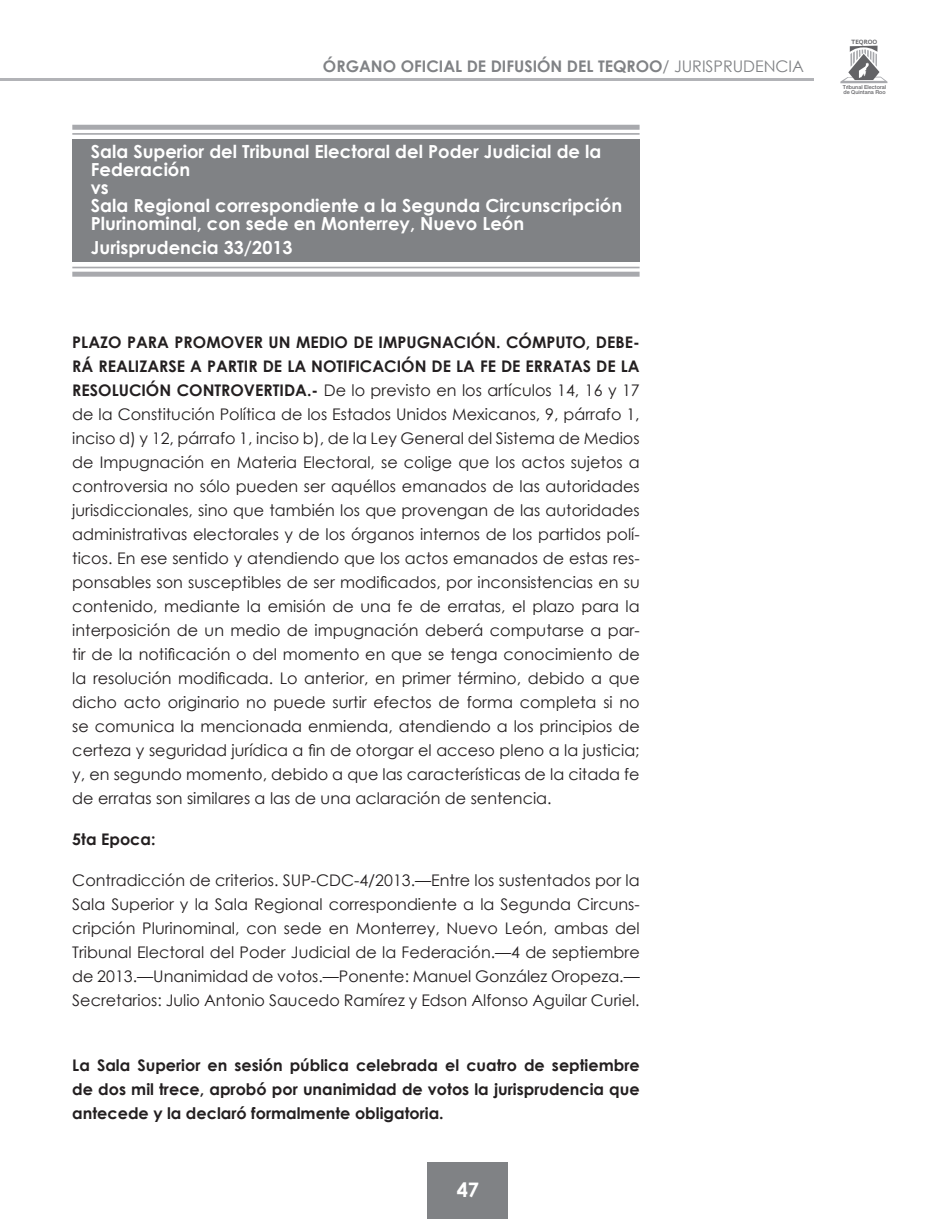
<style>
.page{position:relative;width:936px;height:1219px;background:#fff}
.page>*{position:absolute;margin:0;border:0;box-sizing:border-box;transform-origin:0 0}
.t1{font:700 20px "Century Gothic";color:#fff}
.t2{font:700 18px/18px "Century Gothic";color:#fff}
.t3{font:16px/24px "Century Gothic";color:#231f20;text-align:justify}
.t4{font:700 16px/24px "Century Gothic";color:#231f20;text-align:justify}
.t5{font:700 16px "Century Gothic";color:#808285}
.t6{font:700 6.4px "Gandhi Sans";color:#636366;scale:1.07 1}
.t7{font:500 5.4px/5.4px "Helvetica Neue";color:#636366}
.s1{font-weight:400}
.s2{font-weight:700}
</style>
<div class="page">
<hr style="left:0;top:78px;width:814px;height:3px;background:#b2b3b7">
<svg style="left:840px;top:46px;width:47px;height:37px"></svg>
<div style="left:427px;top:1162px;width:81px;height:57px;background:#808285"></div>
<div style="left:72px;top:140px;width:567px;height:122px;background:#808285"></div>
<div style="left:72px;top:125px;width:567px;height:5px;background:#a8a9ad"></div>
<hr style="left:72px;top:133px;width:567px;height:2px;background:#a8a9ad">
<hr style="left:72px;top:267px;width:567px;height:1px;background:#a8a9ad">
<div style="left:72px;top:272px;width:567px;height:5px;background:#a8a9ad"></div>
<p class="t5" style="left:323px;top:54px;width:482px">ÓRGANO OFICIAL DE DIFUSIÓN DEL TEQROO<span class="s1">/ JURISPRUDENCIA</span></p>
<p class="t2" style="left:91px;top:142px;width:533px">Sala Superior del Tribunal Electoral del Poder Judicial de la Federación<br>vs<br>Sala Regional correspondiente a la Segunda Circunscripción Plurinominal, con sede en Monterrey, Nuevo León</p>
<p class="t2" style="left:91px;top:238px;width:203px">Jurisprudencia 33/2013</p>
<p class="t3" style="left:72px;top:330px;width:569px"><span class="s2">PLAZO PARA PROMOVER UN MEDIO DE IMPUGNACIÓN. CÓMPUTO, DEBE-RÁ REALIZARSE A PARTIR DE LA NOTIFICACIÓN DE LA FE DE ERRATAS DE LA RESOLUCIÓN CONTROVERTIDA.-</span> De lo previsto en los artículos 14, 16 y 17 de la Constitución Política de los Estados Unidos Mexicanos, 9, párrafo 1, inciso d) y 12, párrafo 1, inciso b), de la Ley General del Sistema de Medios de Impugnación en Materia Electoral, se colige que los actos sujetos a controversia no sólo pueden ser aquéllos emanados de las autoridades jurisdiccionales, sino que también los que provengan de las autoridades administrativas electorales y de los órganos internos de los partidos polí&shy;ticos. En ese sentido y atendiendo que los actos emanados de estas res&shy;ponsables son susceptibles de ser modificados, por inconsistencias en su contenido, mediante la emisión de una fe de erratas, el plazo para la interposición de un medio de impugnación deberá computarse a par&shy;tir de la notificación o del momento en que se tenga conocimiento de la resolución modificada. Lo anterior, en primer término, debido a que dicho acto originario no puede surtir efectos de forma completa si no se comunica la mencionada enmienda, atendiendo a los principios de certeza y seguridad jurídica a fin de otorgar el acceso pleno a la justicia; y, en segundo momento, debido a que las características de la citada fe de erratas son similares a las de una aclaración de sentencia.</p>
<p class="t4" style="left:72px;top:826px;width:85px">5ta Epoca:</p>
<p class="t3" style="left:72px;top:868px;width:569px">Contradicción de criterios. SUP-CDC-4/2013.—Entre los sustentados por la Sala Superior y la Sala Regional correspondiente a la Segunda Circuns&shy;cripción Plurinominal, con sede en Monterrey, Nuevo León, ambas del Tribunal Electoral del Poder Judicial de la Federación.—4 de septiembre de 2013.—Unanimidad de votos.—Ponente: Manuel González Oropeza.— Secretarios: Julio Antonio Saucedo Ramírez y Edson Alfonso Aguilar Curiel.</p>
<p class="t4" style="left:72px;top:1052px;width:569px">La Sala Superior en sesión pública celebrada el cuatro de septiembre de dos mil trece, aprobó por unanimidad de votos la jurisprudencia que antecede y la declaró formalmente obligatoria.</p>
<p class="t1" style="left:457px;top:1175px;width:24px">47</p>
<p class="t6" style="left:851px;top:38px;width:26px">TEQROO</p>
<p class="t7" style="left:842px;top:84px;width:45px">Tribunal Electoral de Quintana Roo</p>
</div>
